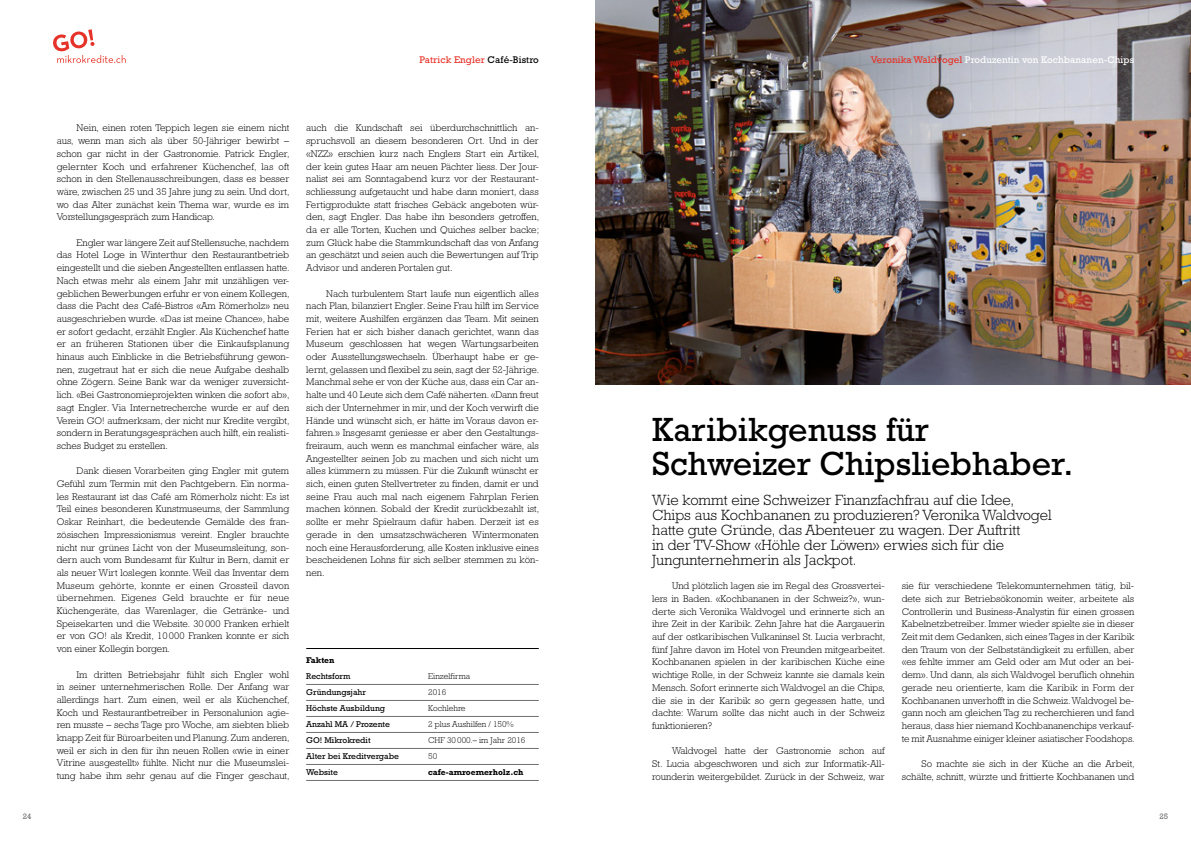
<style>
.page{position:relative;width:1191px;height:842px;background:#fff}
.page>*{position:absolute;margin:0;border:0;box-sizing:border-box;transform-origin:0 0}
.t1{font:34px/34px "Rockwell Std";color:#000}
.t2{font:300 15px/15px "Rockwell Std";color:#000}
.t3{font:300 9.8px/12.7px "Rockwell Std";color:#000;text-align:justify}
.t4{font:9.8px "Rockwell Std";letter-spacing:.01em;color:#fff}
.t5{font:9.8px "Rockwell Std";letter-spacing:.01em;color:#e63329}
.t6{font:8.5px "Rockwell Std";color:#000}
.t7{font:300 8.5px "Rockwell Std";color:#000}
.t8{font:700 8.5px "Rockwell Std";color:#000}
.t9{font:8px "Rockwell Std";color:#706f6f}
.s1{color:#000}
.s2{color:#e63329}
</style>
<div class="page">
<hr style="left:306px;top:648px;width:233px;height:1px;background:#000">
<hr style="left:306px;top:684px;width:233px;height:1px;background:#706f6f">
<hr style="left:306px;top:700px;width:233px;height:1px;background:#706f6f">
<hr style="left:306px;top:716px;width:233px;height:1px;background:#706f6f">
<hr style="left:306px;top:732px;width:233px;height:1px;background:#706f6f">
<hr style="left:306px;top:748px;width:233px;height:1px;background:#706f6f">
<hr style="left:306px;top:764px;width:233px;height:1px;background:#706f6f">
<hr style="left:306px;top:780px;width:233px;height:1px;background:#706f6f">
<img style="left:595px;top:0;width:596px;height:384px">
<svg style="left:53px;top:29px;width:73px;height:34px"></svg>
<p class="t5" style="left:419px;top:54px;width:121px">Patrick Engler <span class="s1">Café-Bistro</span></p>
<p class="t3" style="left:57px;top:122px;width:234px;text-indent:20px">Nein, einen roten Teppich legen sie einem nicht aus, wenn man sich als über 50-Jähriger bewirbt – schon gar nicht in der Gastronomie. Patrick Engler, gelernter Koch und erfahrener Küchenchef, las oft schon in den Stellenausschreibungen, dass es besser wäre, zwischen 25 und 35 Jahre jung zu sein. Und dort, wo das Alter zunächst kein Thema war, wurde es im Vorstellungsgespräch zum Handicap.</p>
<p class="t3" style="left:57px;top:236px;width:234px;text-indent:20px">Engler war längere Zeit auf Stellensuche, nachdem das Hotel Loge in Winterthur den Restaurantbetrieb eingestellt und die sieben Angestellten entlassen hatte.<br>Nach etwas mehr als einem Jahr mit unzähligen ver&shy;geblichen Bewerbungen erfuhr er von einem Kollegen, dass die Pacht des Café-Bistros «Am Römerholz» neu ausgeschrieben wurde. «Das ist meine Chance», habe er sofort gedacht, erzählt Engler. Als Küchenchef hatte er an früheren Stationen über die Einkaufsplanung hinaus auch Einblicke in die Betriebsführung gewon&shy;nen, zugetraut hat er sich die neue Aufgabe deshalb ohne Zögern. Seine Bank war da weniger zuversicht&shy;lich. «Bei Gastronomieprojekten winken die sofort ab», sagt Engler. Via Internetrecherche wurde er auf den Verein GO! aufmerksam, der nicht nur Kredite vergibt, sondern in Beratungsgesprächen auch hilft, ein realisti&shy;sches Budget zu erstellen.</p>
<p class="t3" style="left:57px;top:465px;width:234px;text-indent:20px">Dank diesen Vorarbeiten ging Engler mit gutem Gefühl zum Termin mit den Pachtgebern. Ein norma&shy;les Restaurant ist das Café am Römerholz nicht: Es ist Teil eines besonderen Kunstmuseums, der Sammlung Oskar Reinhart, die bedeutende Gemälde des fran&shy;zösischen Impressionismus vereint. Engler brauchte nicht nur grünes Licht von der Museumsleitung, son&shy;dern auch vom Bundesamt für Kultur in Bern, damit er als neuer Wirt loslegen konnte. Weil das Inventar dem Museum gehörte, konnte er einen Grossteil davon übernehmen. Eigenes Geld brauchte er für neue Küchengeräte, das Warenlager, die Getränke- und Speisekarten und die Website. 30000 Franken erhielt er von GO! als Kredit, 10000 Franken konnte er sich von einer Kollegin borgen.</p>
<p class="t3" style="left:57px;top:668px;width:234px;text-indent:20px">Im dritten Betriebsjahr fühlt sich Engler wohl in seiner unternehmerischen Rolle. Der Anfang war allerdings hart. Zum einen, weil er als Küchenchef, Koch und Restaurantbetreiber in Personalunion agie&shy;ren musste – sechs Tage pro Woche, am siebten blieb knapp Zeit für Büroarbeiten und Planung. Zum anderen, weil er sich in den für ihn neuen Rollen «wie in einer Vitrine ausgestellt» fühlte. Nicht nur die Museumslei&shy;tung habe ihm sehr genau auf die Finger geschaut,</p>
<p class="t3" style="left:306px;top:122px;width:234px">auch die Kundschaft sei überdurchschnittlich an&shy;spruchsvoll an diesem besonderen Ort. Und in der «NZZ» erschien kurz nach Englers Start ein Artikel, der kein gutes Haar am neuen Pächter liess. Der Jour&shy;nalist sei am Sonntagabend kurz vor der Restaurant&shy;schliessung aufgetaucht und habe dann moniert, dass Fertigprodukte statt frisches Gebäck angeboten wür&shy;den, sagt Engler. Das habe ihn besonders getroffen, da er alle Torten, Kuchen und Quiches selber backe; zum Glück habe die Stammkundschaft das von Anfang an geschätzt und seien auch die Bewertungen auf Trip Advisor und anderen Portalen gut.</p>
<p class="t3" style="left:306px;top:287px;width:234px;text-indent:20px">Nach turbulentem Start laufe nun eigentlich alles nach Plan, bilanziert Engler. Seine Frau hilft im Service mit, weitere Aushilfen ergänzen das Team. Mit seinen Ferien hat er sich bisher danach gerichtet, wann das Museum geschlossen hat wegen Wartungsarbeiten oder Ausstellungswechseln. Überhaupt habe er ge&shy;lernt, gelassen und flexibel zu sein, sagt der 52-Jährige.<br>Manchmal sehe er von der Küche aus, dass ein Car an&shy;halte und 40 Leute sich dem Café näherten. «Dann freut sich der Unternehmer in mir, und der Koch verwirft die Hände und wünscht sich, er hätte im Voraus davon er&shy;fahren.» Insgesamt geniesse er aber den Gestaltungs&shy;freiraum, auch wenn es manchmal einfacher wäre, als Angestellter seinen Job zu machen und sich nicht um alles kümmern zu müssen. Für die Zukunft wünscht er sich, einen guten Stellvertreter zu finden, damit er und seine Frau auch mal nach eigenem Fahrplan Ferien machen können. Sobald der Kredit zurückbezahlt ist, sollte er mehr Spielraum dafür haben. Derzeit ist es gerade in den umsatzschwächeren Wintermonaten noch eine Herausforderung, alle Kosten inklusive eines bescheidenen Lohns für sich selber stemmen zu kön&shy;nen.</p>
<p class="t8" style="left:306px;top:655px;width:30px">Fakten</p>
<p class="t6" style="left:306px;top:671px;width:46px">Rechtsform</p>
<p class="t7" style="left:428px;top:671px;width:44px">Einzelfirma</p>
<p class="t6" style="left:306px;top:687px;width:61px">Gründungsjahr</p>
<p class="t7" style="left:428px;top:687px;width:20px">2016</p>
<p class="t6" style="left:306px;top:703px;width:80px">Höchste Ausbildung</p>
<p class="t7" style="left:428px;top:703px;width:39px">Kochlehre</p>
<p class="t6" style="left:306px;top:719px;width:85px">Anzahl MA / Prozente</p>
<p class="t7" style="left:428px;top:719px;width:87px">2 plus Aushilfen / 150%</p>
<p class="t6" style="left:306px;top:735px;width:66px">GO! Mikrokredit</p>
<p class="t7" style="left:428px;top:735px;width:99px">CHF 30000.– im Jahr 2016</p>
<p class="t6" style="left:306px;top:751px;width:94px">Alter bei Kreditvergabe</p>
<p class="t7" style="left:428px;top:751px;width:11px">50</p>
<p class="t6" style="left:306px;top:767px;width:33px">Website</p>
<p class="t8" style="left:428px;top:767px;width:97px">cafe-amroemerholz.ch</p>
<p class="t4" style="left:871px;top:54px;width:265px"><span class="s2">Veronika Waldvogel</span> Produzentin von Kochbananen-Chips</p>
<h1 class="t1" style="left:652px;top:412px;width:422px">Karibikgenuss für<br>Schweizer Chipsliebhaber.</h1>
<p class="t2" style="left:652px;top:493px;width:401px">Wie kommt eine Schweizer Finanzfachfrau auf die Idee, Chips aus Kochbananen zu produzieren? Veronika Waldvogel hatte gute Gründe, das Abenteuer zu wagen. Der Auftritt<br>in der TV-Show «Höhle der Löwen» erwies sich für die Jungunternehmerin als Jackpot.</p>
<p class="t3" style="left:652px;top:579px;width:234px;text-indent:20px">Und plötzlich lagen sie im Regal des Grossvertei&shy;lers in Baden. «Kochbananen in der Schweiz?», wun&shy;derte sich Veronika Waldvogel und erinnerte sich an ihre Zeit in der Karibik. Zehn Jahre hat die Aargauerin auf der ostkaribischen Vulkaninsel St. Lucia verbracht, fünf Jahre davon im Hotel von Freunden mitgearbeitet.<br>Kochbananen spielen in der karibischen Küche eine wichtige Rolle, in der Schweiz kannte sie damals kein Mensch. Sofort erinnerte sich Waldvogel an die Chips, die sie in der Karibik so gern gegessen hatte, und dachte: Warum sollte das nicht auch in der Schweiz funktionieren?</p>
<p class="t3" style="left:652px;top:745px;width:234px;text-indent:20px">Waldvogel hatte der Gastronomie schon auf St. Lucia abgeschworen und sich zur Informatik-All&shy;rounderin weitergebildet. Zurück in der Schweiz, war</p>
<p class="t3" style="left:901px;top:579px;width:234px">sie für verschiedene Telekomunternehmen tätig, bil&shy;dete sich zur Betriebsökonomin weiter, arbeitete als Controllerin und Business-Analystin für einen grossen Kabelnetzbetreiber. Immer wieder spielte sie in dieser Zeit mit dem Gedanken, sich eines Tages in der Karibik den Traum von der Selbstständigkeit zu erfüllen, aber «es fehlte immer am Geld oder am Mut oder an bei&shy;dem». Und dann, als sich Waldvogel beruflich ohnehin gerade neu orientierte, kam die Karibik in Form der Kochbananen unverhofft in die Schweiz. Waldvogel be&shy;gann noch am gleichen Tag zu recherchieren und fand heraus, dass hier niemand Kochbananenchips verkauf&shy;te mit Ausnahme einiger kleiner asiatischer Foodshops.</p>
<p class="t3" style="left:901px;top:757px;width:234px;text-align:right">So machte sie sich in der Küche an die Arbeit, schälte, schnitt, würzte und frittierte Kochbananen und</p>
<p class="t9" style="left:23px;top:812px;width:10px">24</p>
<p class="t9" style="left:1159px;top:812px;width:10px">25</p>
</div>
